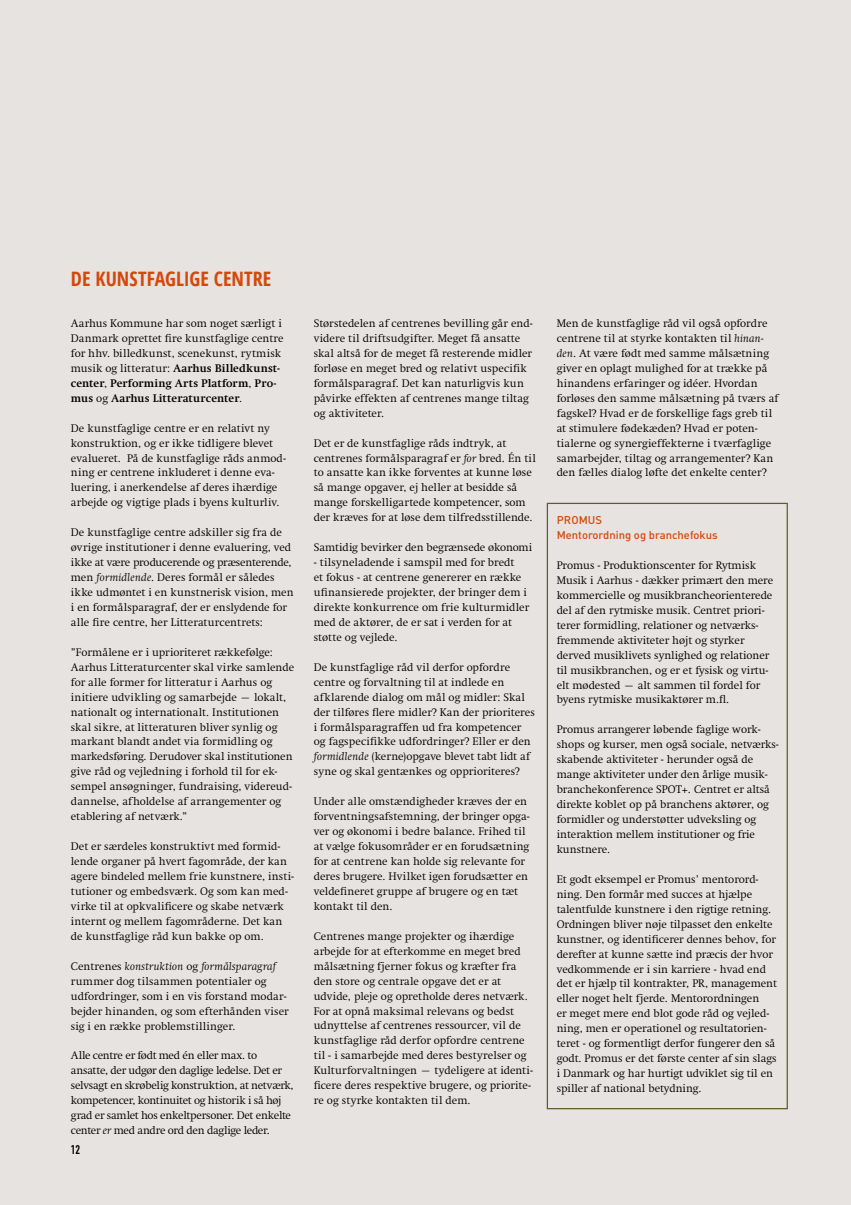
<style>
.page{position:relative;width:851px;height:1205px;background:#fff}
.page>*{position:absolute;margin:0;border:0;box-sizing:border-box;transform-origin:0 0}
.t1{font:700 condensed 19.88px "Open Sans";color:#d3490b}
.t2{font:700 12.5px "DIN Condensed";color:#000}
.t3{font:300 11.25px/15px "Swift LT Std";color:#000}
.t4{font:300 11.25px/15px "Swift LT Std";letter-spacing:-.02em;color:#000}
.t5{font:500 11.25px/15px "DIN Pro";color:#d3490b}
.s1{font-weight:700}
.s2{font-style:italic}
</style>
<div class="page">
<div style="left:0;top:0;width:850px;height:1205px;background:#e7e3e0"></div>
<img style="left:850px;top:0;width:1px;height:1205px">
<div style="left:546px;top:503px;width:241px;height:606px;border:1px solid #5e5c2b"></div>
<h1 class="t1" style="left:71px;top:265px;width:202px">DE KUNSTFAGLIGE CENTRE</h1>
<p class="t3" style="left:71px;top:316px;width:214px">Aarhus Kommune har som noget særligt i Danmark oprettet fire kunstfaglige centre for hhv. billedkunst, scenekunst, rytmisk musik og litteratur: <span class="s1">Aarhus Billedkunst&shy;center</span>, <span class="s1">Performing Arts Platform</span>, <span class="s1">Pro&shy;mus</span> og <span class="s1">Aarhus Litteraturcenter</span>.</p>
<p class="t3" style="left:71px;top:420px;width:217px">De kunstfaglige centre er en relativt ny konstruktion, og er ikke tidligere blevet evalueret. På de kunstfaglige råds anmod&shy;ning er centrene inkluderet i denne eva&shy;luering, i anerkendelse af deres ihærdige arbejde og vigtige plads i byens kulturliv.</p>
<p class="t3" style="left:71px;top:525px;width:224px">De kunstfaglige centre adskiller sig fra de øvrige institutioner i denne evaluering, ved ikke at være producerende og præsenterende, men <span class="s2">formidlende</span>. Deres formål er således ikke udmøntet i en kunstnerisk vision, men i en formålsparagraf, der er enslydende for alle fire centre, her Litteraturcentrets:</p>
<p class="t3" style="left:71px;top:645px;width:225px">”Formålene er i uprioriteret rækkefølge:<br>Aarhus Litteraturcenter skal virke samlende for alle former for litteratur i Aarhus og initiere udvikling og samarbejde – lokalt, nationalt og internationalt. Institutionen skal sikre, at litteraturen bliver synlig og markant blandt andet via formidling og markedsføring. Derudover skal institutionen give råd og vejledning i forhold til for ek&shy;sempel ansøgninger, fundraising, videreud&shy;dannelse, afholdelse af arrangementer og etablering af netværk.”</p>
<p class="t3" style="left:71px;top:839px;width:225px">Det er særdeles konstruktivt med formid&shy;lende organer på hvert fagområde, der kan agere bindeled mellem frie kunstnere, insti&shy;tutioner og embedsværk. Og som kan med&shy;virke til at opkvalificere og skabe netværk internt og mellem fagområderne. Det kan de kunstfaglige råd kun bakke op om.</p>
<p class="t3" style="left:71px;top:958px;width:219px">Centrenes <span class="s2">konstruktion</span> og <span class="s2">formålsparagraf </span>rummer dog tilsammen potentialer og udfordringer, som i en vis forstand modar&shy;bejder hinanden, og som efterhånden viser sig i en række problemstillinger.</p>
<p class="t4" style="left:71px;top:1048px;width:224px">Alle centre er født med én eller max. to ansatte, der udgør den daglige ledelse. Det er selvsagt en skrøbelig konstruktion, at netværk, kompetencer, kontinuitet og historik i så høj grad er samlet hos enkeltpersoner. Det enkelte center <span class="s2">er</span> med andre ord den daglige leder.</p>
<p class="t2" style="left:71px;top:1141px;width:11px">12</p>
<p class="t3" style="left:314px;top:316px;width:220px">Størstedelen af centrenes bevilling går end&shy;videre til driftsudgifter. Meget få ansatte skal altså for de meget få resterende midler forløse en meget bred og relativt uspecifik formålsparagraf. Det kan naturligvis kun påvirke effekten af centrenes mange tiltag og aktiviteter.</p>
<p class="t3" style="left:314px;top:435px;width:223px">Det er de kunstfaglige råds indtryk, at centrenes formålsparagraf er <span class="s2">for</span> bred. Én til to ansatte kan ikke forventes at kunne løse så mange opgaver, ej heller at besidde så mange forskelligartede kompetencer, som der kræves for at løse dem tilfredsstillende.</p>
<p class="t3" style="left:314px;top:540px;width:220px">Samtidig bevirker den begrænsede økonomi</p>
<p class="t3" style="left:314px;top:555px;width:217px">- tilsyneladende i samspil med for bredt<br>et fokus - at centrene genererer en række ufinansierede projekter, der bringer dem i direkte konkurrence om frie kulturmidler med de aktører, de er sat i verden for at støtte og vejlede.</p>
<p class="t3" style="left:314px;top:660px;width:222px">De kunstfaglige råd vil derfor opfordre centre og forvaltning til at indlede en afklarende dialog om mål og midler: Skal der tilføres flere midler? Kan der prioriteres i formålsparagraffen ud fra kompetencer og fagspecifikke udfordringer? Eller er den <span class="s2">formidlende</span> (kerne)opgave blevet tabt lidt af syne og skal gentænkes og opprioriteres?</p>
<p class="t3" style="left:314px;top:794px;width:217px">Under alle omstændigheder kræves der en forventningsafstemning, der bringer opga&shy;ver og økonomi i bedre balance. Frihed til at vælge fokusområder er en forudsætning for at centrene kan holde sig relevante for deres brugere. Hvilket igen forudsætter en veldefineret gruppe af brugere og en tæt kontakt til den.</p>
<p class="t3" style="left:314px;top:929px;width:221px">Centrenes mange projekter og ihærdige arbejde for at efterkomme en meget bred målsætning fjerner fokus og kræfter fra den store og centrale opgave det er at udvide, pleje og opretholde deres netværk.<br>For at opnå maksimal relevans og bedst udnyttelse af centrenes ressourcer, vil de kunstfaglige råd derfor opfordre centrene til - i samarbejde med deres bestyrelser og Kulturforvaltningen – tydeligere at identi&shy;ficere deres respektive brugere, og priorite&shy;re og styrke kontakten til dem.</p>
<p class="t3" style="left:556px;top:316px;width:223px">Men de kunstfaglige råd vil også opfordre centrene til at styrke kontakten til <span class="s2">hinan&shy;den</span>. At være født med samme målsætning giver en oplagt mulighed for at trække på hinandens erfaringer og idéer. Hvordan forløses den samme målsætning på tværs af fagskel? Hvad er de forskellige fags greb til at stimulere fødekæden? Hvad er poten&shy;tialerne og synergieffekterne i tværfaglige samarbejder, tiltag og arrangementer? Kan den fælles dialog løfte det enkelte center?</p>
<p class="t5" style="left:556px;top:512px;width:162px">PROMUS<br>Mentorordning og branchefokus</p>
<p class="t3" style="left:556px;top:558px;width:218px">Promus - Produktionscenter for Rytmisk Musik i Aarhus - dækker primært den mere kommercielle og musikbrancheorienterede del af den rytmiske musik. Centret priori&shy;terer formidling, relationer og netværks&shy;fremmende aktiviteter højt og styrker derved musiklivets synlighed og relationer til musikbranchen, og er et fysisk og virtu&shy;elt mødested – alt sammen til fordel for byens rytmiske musikaktører m.fl.</p>
<p class="t3" style="left:556px;top:722px;width:224px">Promus arrangerer løbende faglige work&shy;shops og kurser, men også sociale, netværks&shy;skabende aktiviteter - herunder også de mange aktiviteter under den årlige musik&shy;branchekonference SPOT+. Centret er altså direkte koblet op på branchens aktører, og formidler og understøtter udveksling og interaktion mellem institutioner og frie kunstnere.</p>
<p class="t3" style="left:556px;top:872px;width:222px">Et godt eksempel er Promus’ mentorord&shy;ning. Den formår med succes at hjælpe talentfulde kunstnere i den rigtige retning.<br>Ordningen bliver nøje tilpasset den enkelte kunstner, og identificerer dennes behov, for derefter at kunne sætte ind præcis der hvor vedkommende er i sin karriere - hvad end det er hjælp til kontrakter, PR, management eller noget helt fjerde. Mentorordningen<br>er meget mere end blot gode råd og vejled&shy;ning, men er operationel og resultatorien&shy;teret - og formentligt derfor fungerer den så godt. Promus er det første center af sin slags i Danmark og har hurtigt udviklet sig til en spiller af national betydning.</p>
</div>
